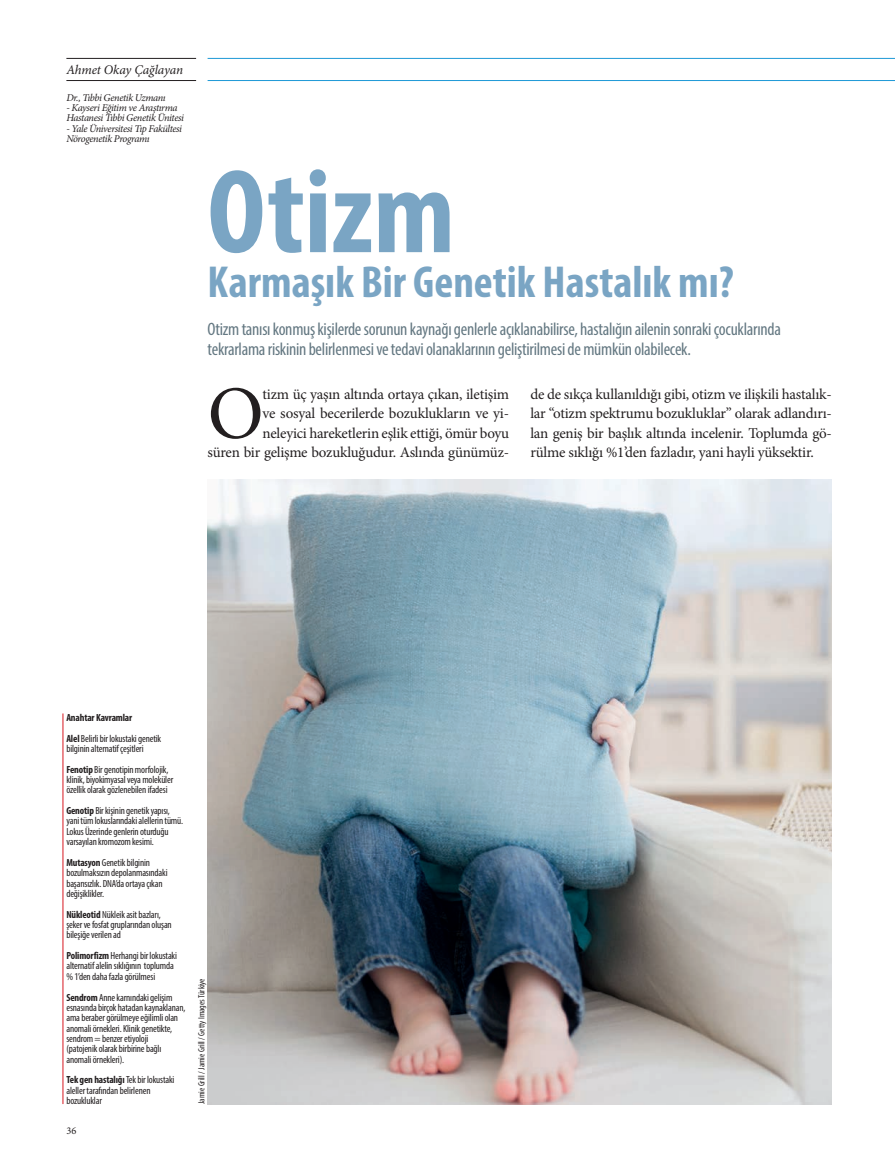
<style>
.page{position:relative;width:895px;height:1173px;background:#fff}
.page>*{position:absolute;margin:0;border:0;box-sizing:border-box;transform-origin:0 0}
.t1{font:700 condensed 120px "Myriad Pro";color:#7aa5c4}
.t2{font:75.15px "Minion Pro";color:#231f20}
.t3{font:700 condensed 45px "Myriad Pro";color:#7aa5c4}
.t4{font:condensed 18px/20.2px "Myriad Pro";letter-spacing:-.015em;color:#647882}
.t5{font:15px/19.5px "Minion Pro";letter-spacing:-.015em;color:#231f20;text-align:right}
.t6{font:italic 13.2px "Minion Pro";letter-spacing:-.005em;color:#231f20}
.t7{font:condensed 10.35px/10.4px "Myriad Pro";letter-spacing:-.015em;color:#231f20}
.t8{font:italic 10.35px/10.4px "Minion Pro";letter-spacing:-.04em;color:#231f20}
.t9{font:10.35px "Minion Pro";color:#231f20}
.t10{font:condensed 9px "Myriad Pro";color:#231f20}
.s1{font-weight:700}
</style>
<div class="page">
<hr style="left:66px;top:80px;width:130px;height:1px;background:#231f20">
<hr style="left:66px;top:58px;width:130px;height:1px;background:#231f20">
<hr style="left:208px;top:80px;width:687px;height:1px;background:#1d99d6">
<hr style="left:208px;top:58px;width:687px;height:1px;background:#1d99d6">
<img style="left:208px;top:479px;width:624px;height:625px">
<hr style="left:63px;top:713px;width:1px;height:391px;background:#d7171f">
<p class="t6" style="left:66px;top:61px;width:118px">Ahmet Okay Çağlayan</p>
<p class="t8" style="left:66px;top:92px;width:101px">Dr., Tıbbi Genetik Uzmanı</p>
<p class="t8" style="left:66px;top:103px;width:119px">- Kayseri Eğitim ve Araştırma<br>Hastanesi Tıbbi Genetik Ünitesi</p>
<p class="t8" style="left:66px;top:123px;width:117px">- Yale Üniversitesi Tıp Fakültesi<br>Nörogenetik Programı</p>
<h1 class="t1" style="left:208px;top:137px;width:249px">Otizm</h1>
<h3 class="t3" style="left:208px;top:254px;width:528px">Karmaşık Bir Genetik Hastalık mı?</h3>
<h3 class="t4" style="left:208px;top:319px;width:575px">Otizm tanısı konmuş kişilerde sorunun kaynağı genlerle açıklanabilirse, hastalığın ailenin sonraki çocuklarında tekrarlama riskinin belirlenmesi ve tedavi olanaklarının geliştirilmesi de mümkün olabilecek.</h3>
<h2 class="t2" style="left:208px;top:363px;width:58px">O</h2>
<h3 class="t5" style="left:208px;top:384px;width:303px">tizm üç yaşın altında ortaya çıkan, iletişim<br>ve sosyal becerilerde bozuklukların ve yi-<br>neleyici hareketlerin eşlik ettiği, ömür boyu<br>süren bir gelişme bozukluğudur. Aslında günümüz-</h3>
<h3 class="t5" style="left:530px;top:384px;width:303px;text-align:justify">de de sıkça kullanıldığı gibi, otizm ve ilişkili hastalık&shy;lar “otizm spektrumu bozukluklar” olarak adlandırı&shy;lan geniş bir başlık altında incelenir. Toplumda gö&shy;rülme sıklığı %1’den fazladır, yani hayli yüksektir.</h3>
<p class="t7" style="left:66px;top:707px;width:96px;line-height:20.7px"><span class="s1">Anahtar Kavramlar<br>Alel</span> Belirli bir lokustaki genetik</p>
<p class="t7" style="left:66px;top:738px;width:104px;line-height:20.7px">bilginin alternatif çeşitleri<br><span class="s1">Fenotip</span> Bir genotipin morfolojik,</p>
<p class="t7" style="left:66px;top:774px;width:108px">klinik, biyokimyasal veya moleküler özellik olarak gözlenebilen ifadesi</p>
<p class="t7" style="left:66px;top:805px;width:118px"><span class="s1">Genotip</span> Bir kişinin genetik yapısı, yani tüm lokuslarındaki alellerin tümü.<br>Lokus Üzerinde genlerin oturduğu varsayılan kromozom kesimi.</p>
<p class="t7" style="left:66px;top:857px;width:103px"><span class="s1">Mutasyon</span> Genetik bilginin bozulmaksızın depolanmasındaki başarısızlık. DNA’da ortaya çıkan değişiklikler.</p>
<p class="t7" style="left:66px;top:909px;width:107px"><span class="s1">Nükleotid</span> Nükleik asit bazları, şeker ve fosfat gruplarından oluşan bileşiğe verilen ad</p>
<p class="t7" style="left:66px;top:950px;width:112px"><span class="s1">Polimorfizm</span> Herhangi bir lokustaki alternatif alelin sıklığının toplumda % 1’den daha fazla görülmesi</p>
<p class="t7" style="left:66px;top:991px;width:120px"><span class="s1">Sendrom</span> Anne karnındaki gelişim esnasında birçok hatadan kaynaklanan, ama beraber görülmeye eğilimli olan anomali örnekleri. Klinik genetikte, sendrom = benzer etiyoloji<br>(patojenik olarak birbirine bağlı anomali örnekleri).</p>
<p class="t7" style="left:66px;top:1074px;width:110px"><span class="s1">Tek gen hastalığı</span> Tek bir lokustaki aleller tarafından belirlenen bozukluklar</p>
<p class="t9" style="left:66px;top:1124px;width:11px">36</p>
<p class="t10" style="left:196px;top:1104px;width:127px;rotate:-90deg">Jamie Grill / Jamie Grill / Getty Images Türkiye</p>
</div>
